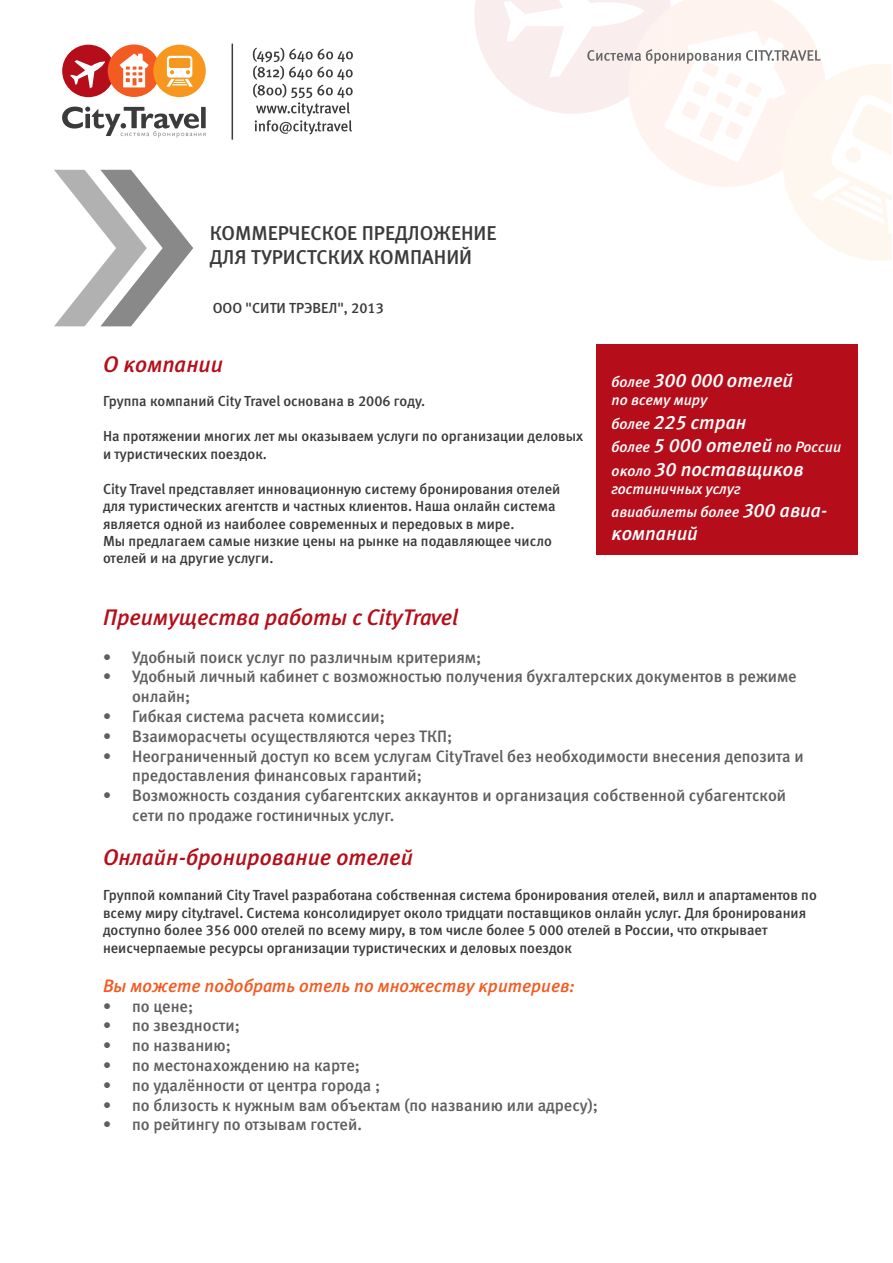
<style>
.page{position:relative;width:893px;height:1263px;background:#fff}
.page>*{position:absolute;margin:0;border:0;box-sizing:border-box;transform-origin:0 0}
.t1{font:italic 22.5px "Meta Medium LFC";color:#b50e1a}
.t2{font:20.1px/24px "Meta Medium LFC";color:#3b3b3b}
.t3{font:italic 19.5px "Meta Medium LFC";color:#fff}
.t4{font:italic 18px "Meta Medium LFC";color:#f25b21}
.t5{font:16.5px/19.8px "Meta Medium LFC";color:#5e5f5e}
.t6{font:italic 15px/23.4px "Meta Medium LFC";color:#fff}
.t7{font:14.55px/17.4px "Meta Medium LFC";color:#3b3b3b}
.s1{font-size:15px}
.s2{font-size:19.5px}
</style>
<div class="page">
<div style="left:62px;top:45px;width:53px;height:52px;background:#b50e1a;border-radius:50%"></div>
<div style="left:108px;top:44px;width:52px;height:53px;background:#f25b21;border-radius:50%"></div>
<svg style="left:62px;top:107px;width:144px;height:31px"></svg>
<div style="left:153px;top:45px;width:53px;height:52px;background:#f7971d;border-radius:50%"></div>
<svg style="left:167px;top:56px;width:26px;height:31px"></svg>
<svg style="left:120px;top:54px;width:29px;height:33px"></svg>
<svg style="left:70px;top:60px;width:35px;height:28px"></svg>
<svg style="left:253px;top:48px;width:100px;height:86px"></svg>
<hr style="left:232px;top:44px;width:1px;height:96px;background:#3b3b3b">
<svg style="left:474px;top:0;width:417px;height:261px"></svg>
<svg style="left:54px;top:170px;width:139px;height:156px"></svg>
<div style="left:596px;top:344px;width:262px;height:210px;background:#b50e1a"></div>
<h2 class="t2" style="left:210px;top:221px;width:288px">КОММЕРЧЕСКОЕ ПРЕДЛОЖЕНИЕ<br>ДЛЯ ТУРИСТСКИХ КОМПАНИЙ</h2>
<p class="t7" style="left:213px;top:299px;width:173px">ООО "СИТИ ТРЭВЕЛ", 2013</p>
<h1 class="t1" style="left:103px;top:351px;width:122px">О компании</h1>
<p class="t7" style="left:103px;top:393px;width:324px">Группа компаний City Travel основана в 2006 году.</p>
<p class="t7" style="left:103px;top:428px;width:482px">На протяжении многих лет мы оказываем услуги по организации деловых и туристических поездок.</p>
<p class="t7" style="left:103px;top:480px;width:459px">City Travel представляет инновационную систему бронирования отелей для туристических агентств и частных клиентов. Наша онлайн система является одной из наиболее современных и передовых в мире.<br>Мы предлагаем самые низкие цены на рынке на подавляющее число отелей и на другие услуги.</p>
<h3 class="t3" style="left:612px;top:370px;width:183px"><span class="s1">более</span> 300 000 отелей</h3>
<p class="t6" style="left:611px;top:388px;width:97px">по всему миру</p>
<h3 class="t3" style="left:611px;top:411px;width:136px"><span class="s1">более</span> 225 стран</h3>
<p class="t6" style="left:612px;top:435px;width:231px">более <span class="s2">5 000 отелей</span> по России</p>
<h3 class="t3" style="left:612px;top:458px;width:194px"><span class="s1">около</span> 30 поставщиков</h3>
<p class="t6" style="left:612px;top:477px;width:218px">гостиничных услуг авиабилеты более <span class="s2">300 авиа-</span></p>
<h3 class="t3" style="left:612px;top:523px;width:88px">компаний</h3>
<h1 class="t1" style="left:103px;top:605px;width:357px">Преимущества работы с CityTravel</h1>
<p class="t5" style="left:103px;top:647px;width:380px">• Удобный поиск услуг по различным критериям;</p>
<p class="t5" style="left:132px;top:667px;width:666px;text-indent:-29px">• Удобный личный кабинет с возможностью получения бухгалтерских документов в режиме онлайн;</p>
<p class="t5" style="left:103px;top:706px;width:283px">• Гибкая система расчета комиссии;</p>
<p class="t5" style="left:103px;top:726px;width:351px">• Взаиморасчеты осуществляются через ТКП;</p>
<p class="t5" style="left:132px;top:746px;width:673px;text-indent:-29px">• Неограниченный доступ ко всем услугам CityTravel без необходимости внесения депозита и предоставления финансовых гарантий;</p>
<p class="t5" style="left:132px;top:785px;width:656px;text-indent:-29px">• Возможность создания субагентских аккаунтов и организация собственной субагентской сети по продаже гостиничных услуг.</p>
<h1 class="t1" style="left:103px;top:845px;width:311px">Онлайн-бронирование отелей</h1>
<p class="t7" style="left:103px;top:886px;width:715px">Группой компаний City Travel разработана собственная система бронирования отелей, вилл и апартаментов по всему миру city.travel. Система консолидирует около тридцати поставщиков онлайн услуг. Для бронирования доступно более 356 000 отелей по всему миру, в том числе более 5 000 отелей в России, что открывает неисчерпаемые ресурсы организации туристических и деловых поездок</p>
<p class="t4" style="left:103px;top:975px;width:473px">Вы можете подобрать отель по множеству критериев:</p>
<p class="t5" style="left:103px;top:996px;width:92px">• по цене;</p>
<p class="t5" style="left:103px;top:1016px;width:138px">• по звездности;</p>
<p class="t5" style="left:103px;top:1035px;width:129px">• по названию;</p>
<p class="t5" style="left:103px;top:1055px;width:259px">• по местонахождению на карте;</p>
<p class="t5" style="left:103px;top:1075px;width:279px">• по удалённости от центра города ;</p>
<p class="t5" style="left:103px;top:1095px;width:497px">• по близость к нужным вам объектам (по названию или адресу);</p>
<p class="t5" style="left:103px;top:1115px;width:260px">• по рейтингу по отзывам гостей.</p>
</div>
